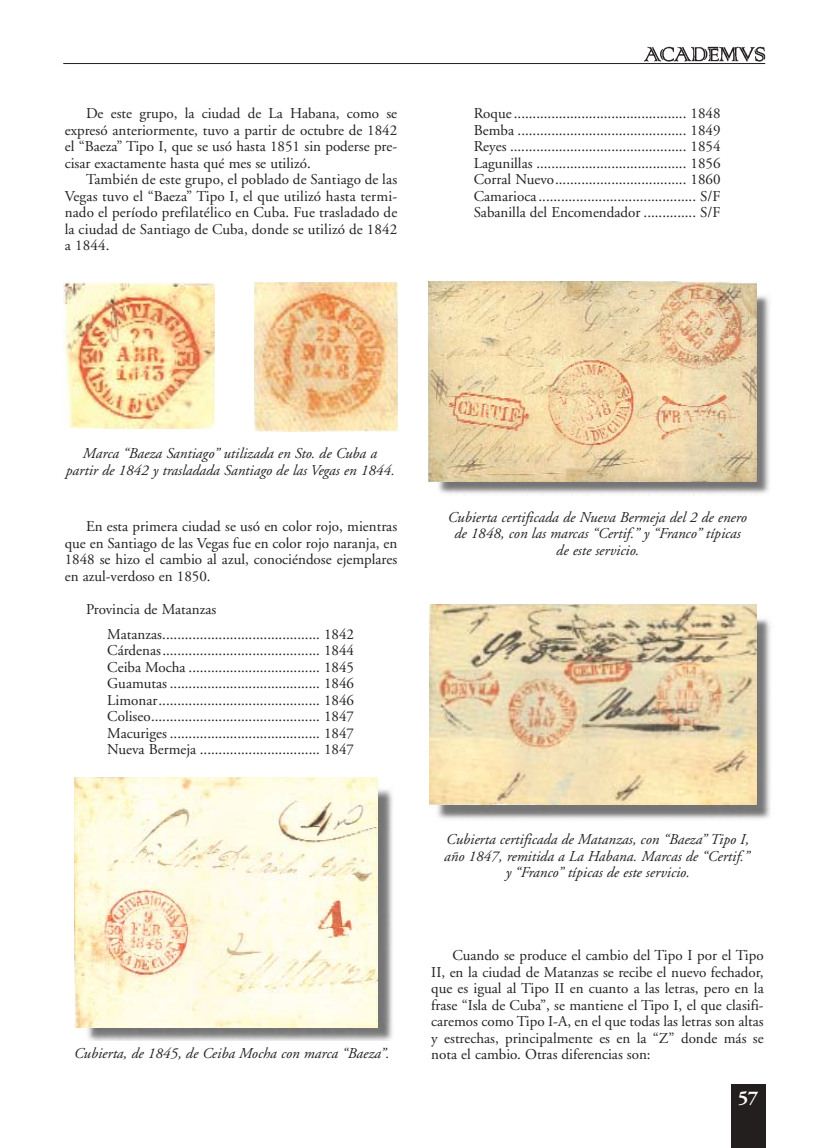
<style>
.page{position:relative;width:830px;height:1148px;background:#fff}
.page>*{position:absolute;margin:0;border:0;box-sizing:border-box;transform-origin:0 0}
.t1{font:700 19.5px "Adobe Garamond";color:#fff}
.t2{font:15px/16.5px "Adobe Garamond";color:#231f1f;text-align:justify}
.t3{font:italic 15px/16.5px "Adobe Garamond";color:#231f1f;text-align:center}
</style>
<div class="page">
<div style="left:731px;top:1084px;width:34px;height:63px;background:#231f1f"></div>
<img style="left:644px;top:46px;width:122px;height:16px">
<hr style="left:63px;top:63px;width:702px;height:1px;background:#231f1f">
<img style="left:63px;top:282px;width:151px;height:146px">
<img style="left:255px;top:282px;width:142px;height:149px">
<img style="left:82px;top:784px;width:311px;height:256px">
<img style="left:74px;top:777px;width:303px;height:250px">
<img style="left:434px;top:291px;width:336px;height:204px">
<img style="left:428px;top:282px;width:328px;height:199px">
<img style="left:434px;top:613px;width:337px;height:206px">
<img style="left:429px;top:604px;width:327px;height:200px">
<p class="t2" style="left:65px;top:107px;width:334px;text-indent:21px">De este grupo, la ciudad de La Habana, como se expresó anteriormente, tuvo a partir de octubre de 1842 el “Baeza” Tipo I, que se usó hasta 1851 sin poderse pre&shy;cisar exactamente hasta qué mes se utilizó.</p>
<p class="t2" style="left:65px;top:173px;width:334px;text-indent:21px">También de este grupo, el poblado de Santiago de las Vegas tuvo el “Baeza” Tipo I, el que utilizó hasta termi&shy;nado el período prefilatélico en Cuba. Fue trasladado de la ciudad de Santiago de Cuba, donde se utilizó de 1842 a 1844.</p>
<p class="t2" style="left:474px;top:107px;width:248px">Roque .............................................. 1848<br>Bemba ............................................. 1849<br>Reyes ............................................... 1854<br>Lagunillas ........................................ 1856<br>Corral Nuevo................................... 1860<br>Camarioca .......................................... S/F Sabanilla del Encomendador .............. S/F</p>
<p class="t3" style="left:66px;top:447px;width:330px">Marca “Baeza Santiago” utilizada en Sto. de Cuba a partir de 1842 y trasladada Santiago de las Vegas en 1844.</p>
<p class="t2" style="left:65px;top:519px;width:334px;text-indent:21px">En esta primera ciudad se usó en color rojo, mientras que en Santiago de las Vegas fue en color rojo naranja, en 1848 se hizo el cambio al azul, conociéndose ejemplares en azul-verdoso en 1850.</p>
<p class="t2" style="left:107px;top:597px;width:248px;line-height:25px;text-indent:-21px">Provincia de Matanzas<br>Matanzas.......................................... 1842</p>
<p class="t2" style="left:107px;top:643px;width:248px">Cárdenas.......................................... 1844<br>Ceiba Mocha ................................... 1845<br>Guamutas ........................................ 1846<br>Limonar........................................... 1846<br>Coliseo............................................. 1847<br>Macuriges ........................................ 1847<br>Nueva Bermeja ................................ 1847</p>
<p class="t3" style="left:448px;top:510px;width:300px">Cubierta certificada de Nueva Bermeja del 2 de enero de 1848, con las marcas “Certif.” y “Franco” típicas de este servicio.</p>
<p class="t3" style="left:444px;top:832px;width:307px">Cubierta certificada de Matanzas, con “Baeza” Tipo I, año 1847, remitida a La Habana. Marcas de “Certif.” y “Franco” típicas de este servicio.</p>
<p class="t2" style="left:431px;top:948px;width:334px;text-indent:21px">Cuando se produce el cambio del Tipo I por el Tipo II, en la ciudad de Matanzas se recibe el nuevo fechador, que es igual al Tipo II en cuanto a las letras, pero en la frase “Isla de Cuba”, se mantiene el Tipo I, el que clasifi&shy;caremos como Tipo I-A, en el que todas las letras son altas y estrechas, principalmente es en la “Z” donde más se</p>
<p class="t3" style="left:74px;top:1046px;width:317px">Cubierta, de 1845, de Ceiba Mocha con marca “Baeza”.</p>
<p class="t2" style="left:431px;top:1047px;width:221px">nota el cambio. Otras diferencias son:</p>
<h1 class="t1" style="left:738px;top:1089px;width:22px">57</h1>
</div>
